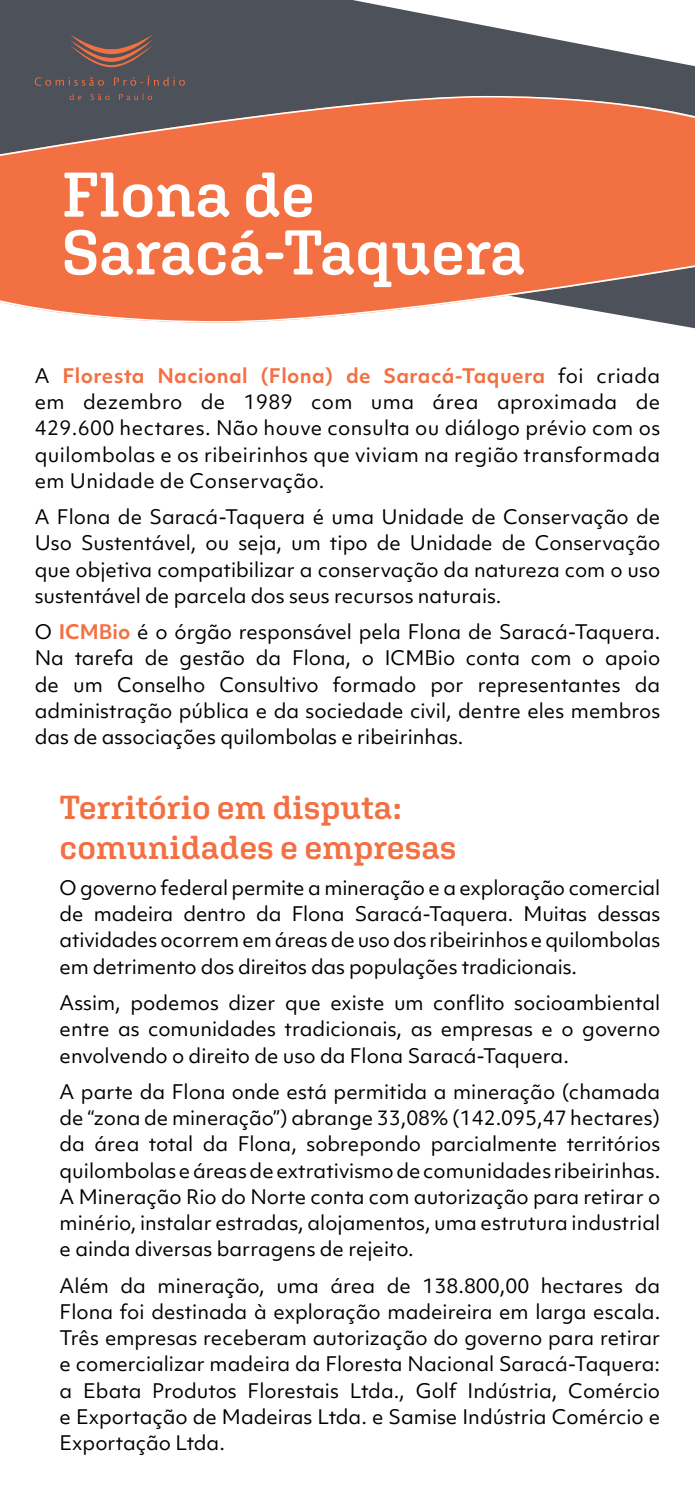
<style>
.page{position:relative;width:695px;height:1489px;background:#fff}
.page>*{position:absolute;margin:0;border:0;box-sizing:border-box;transform-origin:0 0}
.t1{font:600 63px/57.8px "Aglet Slab";letter-spacing:-.005em;color:#fff}
.t2{font:600 33.25px/39.9px "Aglet Slab";color:#f37043}
.t3{font:19.25px/26.2px "Objektiv Mk 1";color:#000;text-align:justify}
.s1{font-weight:700;color:#f37043}
</style>
<div class="page">
<svg style="left:0;top:0;width:694px;height:328px;fill:#4c515a"></svg>
<svg style="left:0;top:96px;width:694px;height:226px;background:#e0734f"></svg>
<svg style="left:70px;top:35px;width:82px;height:32px;background:#765854"></svg>
<svg style="left:35px;top:77px;width:69px;height:9px"></svg>
<svg style="left:114px;top:76px;width:71px;height:10px"></svg>
<svg style="left:69px;top:93px;width:12px;height:7px"></svg>
<svg style="left:90px;top:94px;width:20px;height:6px"></svg>
<svg style="left:119px;top:93px;width:33px;height:7px"></svg>
<h1 class="t1" style="left:62px;top:164px;width:465px">Flona de<br>Saracá-Taquera</h1>
<p class="t3" style="left:35px;top:362px;width:627px">A <span class="s1">Floresta Nacional (Flona) de Saracá-Taquera</span> foi criada em dezembro de 1989 com uma área aproximada de 429.600 hectares. Não houve consulta ou diálogo prévio com os quilombolas e os ribeirinhos que viviam na região transformada em Unidade de Conservação.</p>
<p class="t3" style="left:35px;top:503px;width:627px">A Flona de Saracá-Taquera é uma Unidade de Conservação de Uso Sustentável, ou seja, um tipo de Unidade de Conservação que objetiva compatibilizar a conservação da natureza com o uso sustentável de parcela dos seus recursos naturais.</p>
<p class="t3" style="left:35px;top:618px;width:627px">O <span class="s1">ICMBio</span> é o órgão responsável pela Flona de Saracá-Taquera.<br>Na tarefa de gestão da Flona, o ICMBio conta com o apoio de um Conselho Consultivo formado por representantes da administração pública e da sociedade civil, dentre eles membros das de associações quilombolas e ribeirinhas.</p>
<h2 class="t2" style="left:60px;top:786px;width:398px">Território em disputa: comunidades e empresas</h2>
<p class="t3" style="left:60px;top:874px;width:602px">O governo federal permite a mineração e a exploração comercial de madeira dentro da Flona Saracá-Taquera. Muitas dessas atividades ocorrem em áreas de uso dos ribeirinhos e quilombolas em detrimento dos direitos das populações tradicionais.</p>
<p class="t3" style="left:60px;top:989px;width:602px">Assim, podemos dizer que existe um conflito socioambiental entre as comunidades tradicionais, as empresas e o governo envolvendo o direito de uso da Flona Saracá-Taquera.</p>
<p class="t3" style="left:60px;top:1078px;width:602px">A parte da Flona onde está permitida a mineração (chamada de “zona de mineração”) abrange 33,08% (142.095,47 hectares) da área total da Flona, sobrepondo parcialmente territórios quilombolas e áreas de extrativismo de comunidades ribeirinhas.<br>A Mineração Rio do Norte conta com autorização para retirar o minério, instalar estradas, alojamentos, uma estrutura industrial e ainda diversas barragens de rejeito.</p>
<p class="t3" style="left:60px;top:1271px;width:602px">Além da mineração, uma área de 138.800,00 hectares da Flona foi destinada à exploração madeireira em larga escala.<br>Três empresas receberam autorização do governo para retirar e comercializar madeira da Floresta Nacional Saracá-Taquera: a Ebata Produtos Florestais Ltda., Golf Indústria, Comércio e Exportação de Madeiras Ltda. e Samise Indústria Comércio e Exportação Ltda.</p>
</div>
